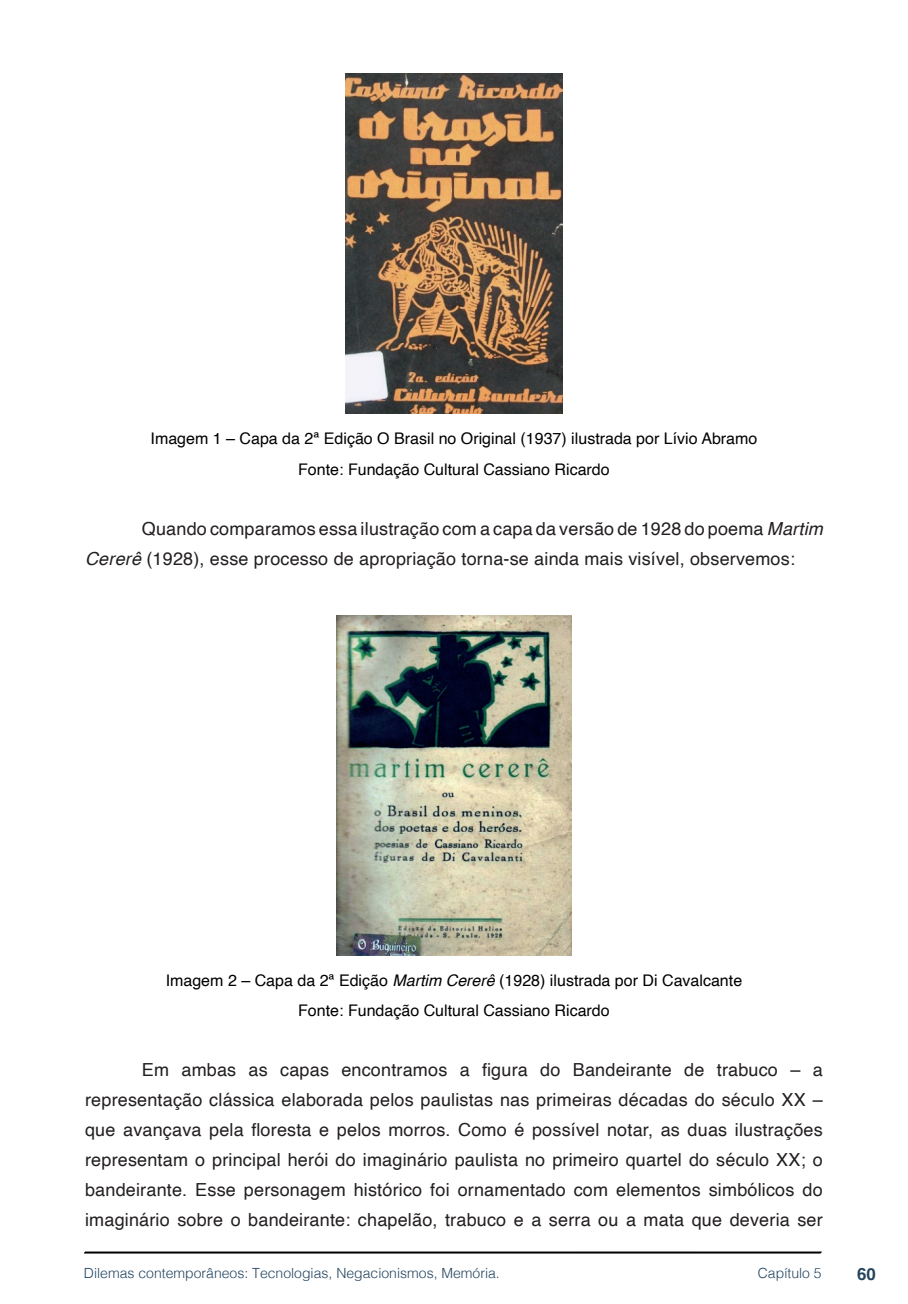
<style>
.page{position:relative;width:908px;height:1304px;background:#fff}
.page>*{position:absolute;margin:0;border:0;box-sizing:border-box;transform-origin:0 0}
.t1{font:18px/30px "Helvetica";letter-spacing:.01em;color:#231f20}
.t2{font:700 16.8px "Helvetica";color:#23445f}
.t3{font:16px/30.6px "Helvetica";color:#000;text-align:center}
.t4{font:300 14px "Helvetica";color:#23445f}
.s1{font-style:italic}
</style>
<div class="page">
<svg style="left:84px;top:1251px;width:737px;height:3px;background:#515151"></svg>
<img style="left:345px;top:74px;width:217px;height:340px">
<img style="left:336px;top:615px;width:235px;height:340px">
<p class="t3" style="left:150px;top:424px;width:608px">Imagem 1 – Capa da 2ª Edição O Brasil no Original (1937) ilustrada por Lívio Abramo<br>Fonte: Fundação Cultural Cassiano Ricardo</p>
<p class="t1" style="left:85px;top:514px;width:739px;text-indent:57px">Quando comparamos essa ilustração com a capa da versão de 1928 do poema <span class="s1">Martim<br>Cererê</span> (1928), esse processo de apropriação torna-se ainda mais visível, observemos:</p>
<p class="t3" style="left:166px;top:965px;width:577px">Imagem 2 – Capa da 2ª Edição <span class="s1">Martim Cererê</span> (1928) ilustrada por Di Cavalcante<br>Fonte: Fundação Cultural Cassiano Ricardo</p>
<p class="t1" style="left:85px;top:1055px;width:738px;text-align:justify;text-indent:57px">Em ambas as capas encontramos a figura do Bandeirante de trabuco – a representação clássica elaborada pelos paulistas nas primeiras décadas do século XX – que avançava pela floresta e pelos morros. Como é possível notar, as duas ilustrações representam o principal herói do imaginário paulista no primeiro quartel do século XX; o bandeirante. Esse personagem histórico foi ornamentado com elementos simbólicos do imaginário sobre o bandeirante: chapelão, trabuco e a serra ou a mata que deveria ser</p>
<p class="t4" style="left:84px;top:1261px;width:417px">Dilemas contemporâneos: Tecnologias, Negacionismos, Memória.</p>
<p class="t4" style="left:757px;top:1261px;width:65px">Capítulo 5</p>
<p class="t2" style="left:856px;top:1264px;width:20px">60</p>
</div>
